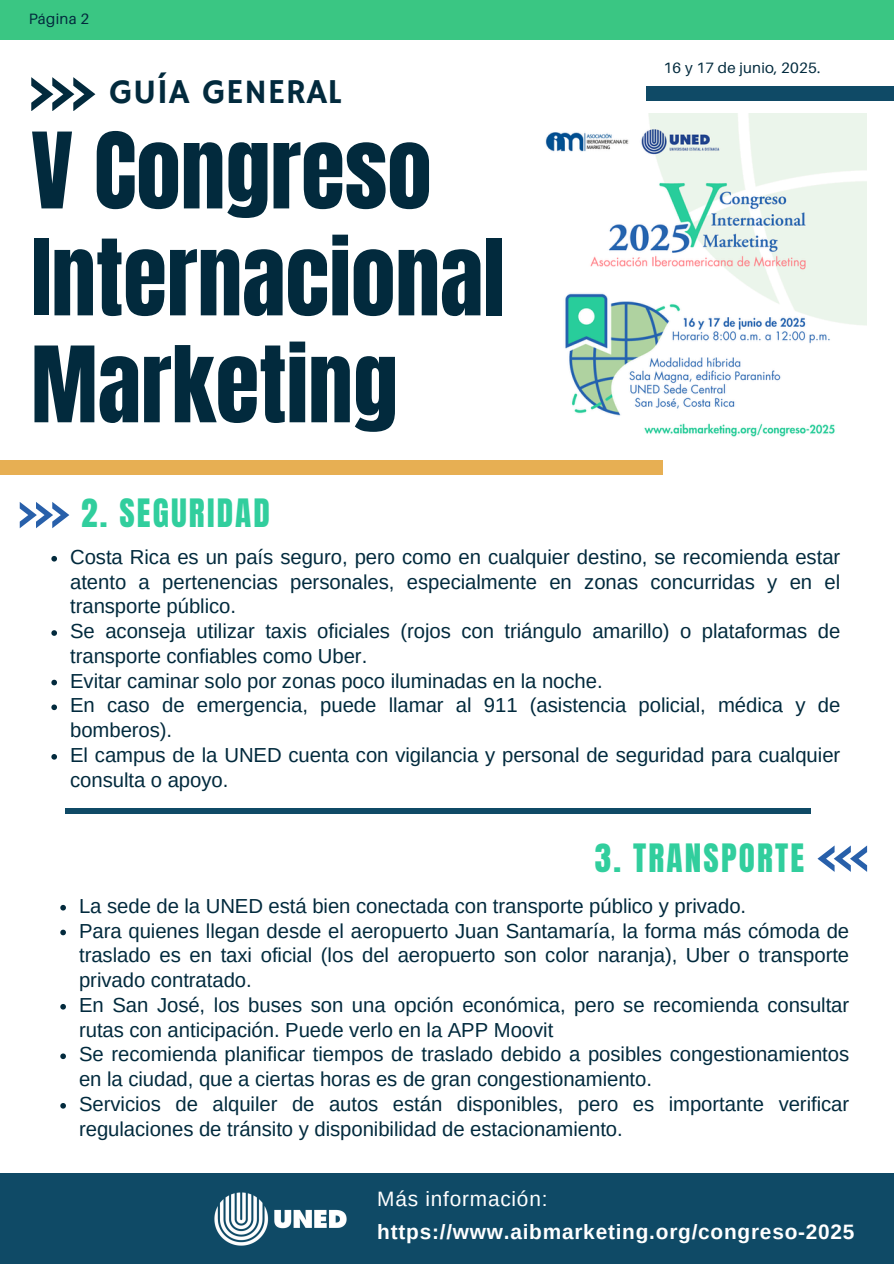
<style>
.page{position:relative;width:894px;height:1264px;background:#fff}
.page>*{position:absolute;margin:0;border:0;box-sizing:border-box;transform-origin:0 0}
.t1{font:89.4px/106.8px "Anton";color:#022a3d}
.t2{font:34.8px "Hammersmith One";letter-spacing:.015em;color:#022a3d}
.t3{font:33.3px "Anton";letter-spacing:.065em;color:#31ce9d}
.t4{font:700 20.85px/32.7px "Arimo";letter-spacing:.035em;color:#fff}
.t5{font:20.25px/24.8px "Arimo";letter-spacing:-.005em;color:#022a3d}
.t6{font:15px "Aileron";letter-spacing:.015em;color:#022a3d}
.s1{font-weight:400}
</style>
<div class="page">
<div style="left:0;top:460px;width:662px;height:15px;background:#e7af53"></div>
<div style="left:645px;top:86px;width:248px;height:14px;background:#0f4a66"></div>
<svg style="left:31px;top:77px;width:64px;height:34px"></svg>
<div style="left:0;top:0;width:893px;height:39px;background:#3ac683"></div>
<div style="left:0;top:1172px;width:893px;height:91px;background:#0f4a66"></div>
<svg style="left:817px;top:845px;width:49px;height:26px"></svg>
<div style="left:65px;top:808px;width:745px;height:6px;background:#0f4a66"></div>
<img style="left:545px;top:114px;width:321px;height:323px">
<svg style="left:51px;top:556px;width:6px;height:5px"></svg>
<svg style="left:51px;top:630px;width:6px;height:6px"></svg>
<svg style="left:51px;top:679px;width:6px;height:6px"></svg>
<svg style="left:51px;top:704px;width:6px;height:6px"></svg>
<svg style="left:51px;top:754px;width:6px;height:5px"></svg>
<svg style="left:60px;top:904px;width:6px;height:6px"></svg>
<svg style="left:60px;top:929px;width:6px;height:6px"></svg>
<svg style="left:60px;top:1004px;width:6px;height:5px"></svg>
<svg style="left:60px;top:1053px;width:6px;height:6px"></svg>
<svg style="left:60px;top:1103px;width:6px;height:5px"></svg>
<svg style="left:20px;top:502px;width:49px;height:26px"></svg>
<img style="left:214px;top:1192px;width:133px;height:54px">
<p class="t6" style="left:29px;top:9px;width:62px">Página 2</p>
<p class="t2" style="left:109px;top:71px;width:234px">GUÍA GENERAL</p>
<p class="t1" style="left:31px;top:119px;width:475px">V Congreso<br>Internacional<br>Marketing</p>
<p class="t3" style="left:81px;top:488px;width:190px">2. SEGURIDAD</p>
<h2 class="t6" style="left:663px;top:58px;width:158px">16 y 17 de junio, 2025.</h2>
<p class="t5" style="left:70px;top:544px;width:771px;text-align:justify">Costa Rica es un país seguro, pero como en cualquier destino, se recomienda estar atento a pertenencias personales, especialmente en zonas concurridas y en el transporte público.</p>
<h2 class="t5" style="left:70px;top:618px;width:771px">Se aconseja utilizar taxis oficiales (rojos con triángulo amarillo) o plataformas de transporte confiables como Uber.</h2>
<h1 class="t5" style="left:70px;top:668px;width:534px">Evitar caminar solo por zonas poco iluminadas en la noche.</h1>
<p class="t5" style="left:70px;top:693px;width:771px">En caso de emergencia, puede llamar al 911 (asistencia policial, médica y de bomberos).</p>
<p class="t5" style="left:70px;top:742px;width:771px">El campus de la UNED cuenta con vigilancia y personal de seguridad para cualquier consulta o apoyo.</p>
<p class="t3" style="left:594px;top:833px;width:211px">3. TRANSPORTE</p>
<p class="t5" style="left:79px;top:893px;width:668px">La sede de la UNED está bien conectada con transporte público y privado.</p>
<p class="t5" style="left:79px;top:918px;width:771px;text-align:justify">Para quienes llegan desde el aeropuerto Juan Santamaría, la forma más cómoda de traslado es en taxi oficial (los del aeropuerto son color naranja), Uber o transporte privado contratado.</p>
<p class="t5" style="left:79px;top:992px;width:771px">En San José, los buses son una opción económica, pero se recomienda consultar rutas con anticipación. Puede verlo en la APP Moovit</p>
<h2 class="t5" style="left:79px;top:1041px;width:771px">Se recomienda planificar tiempos de traslado debido a posibles congestionamientos en la ciudad, que a ciertas horas es de gran congestionamiento.</h2>
<p class="t5" style="left:79px;top:1091px;width:771px">Servicios de alquiler de autos están disponibles, pero es importante verificar regulaciones de tránsito y disponibilidad de estacionamiento.</p>
<p class="t4" style="left:377px;top:1182px;width:478px"><span class="s1">Más información: </span>https://www.aibmarketing.org/congreso-2025</p>
</div>
